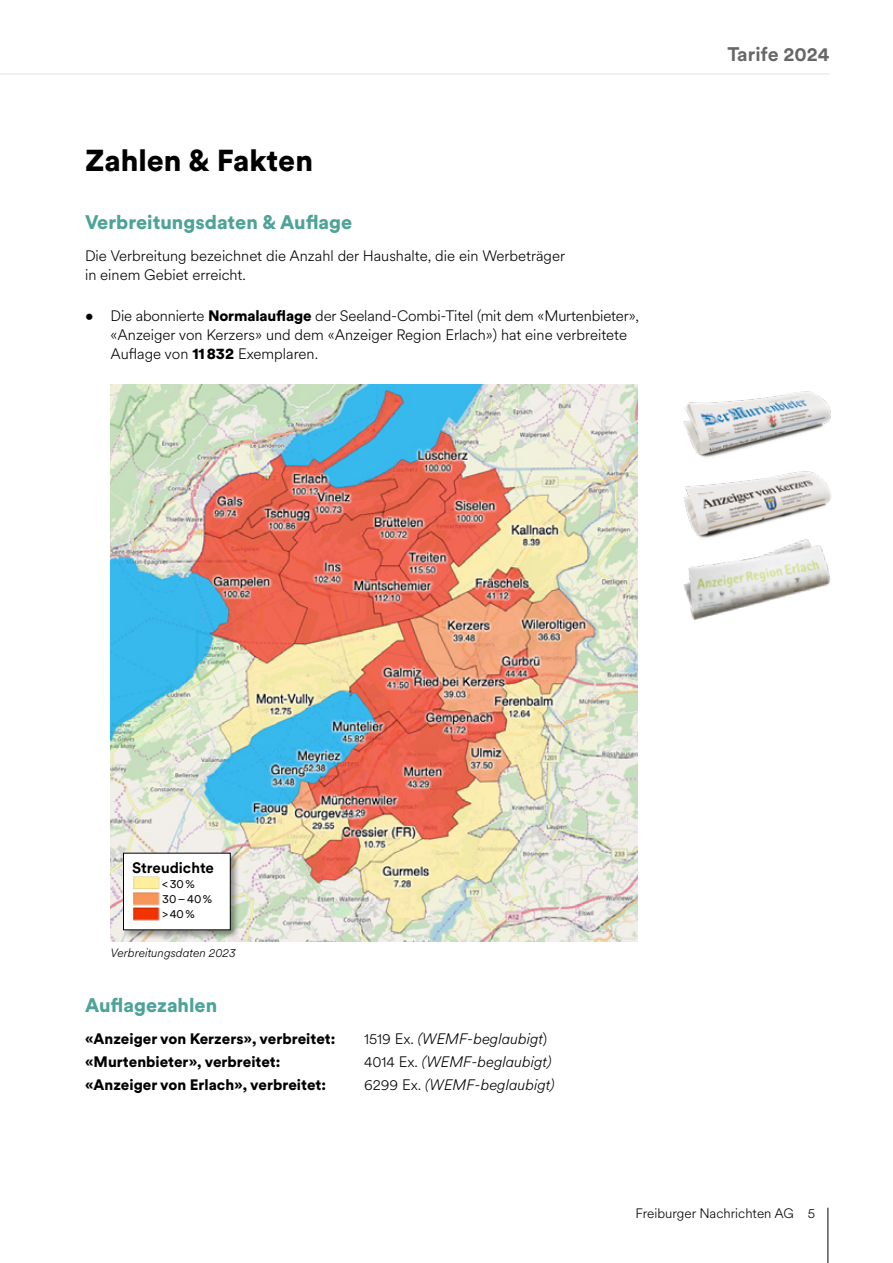
<style>
.page{position:relative;width:893px;height:1263px;background:#fff}
.page>*{position:absolute;margin:0;border:0;box-sizing:border-box;transform-origin:0 0}
.t1{font:900 30px "Circular XX";color:#000}
.t2{font:900 19.5px "Circular XX";color:#4da398}
.t3{font:700 19.5px "Circular XX";color:#676767}
.t4{font:300 15px/18.9px "Circular XX";color:#000}
.t5{font:900 15px "Circular XX";color:#000}
.t6{font:italic 300 15px "Circular XX";color:#000}
.t7{font:700 15px "Circular XX";color:#000}
.t8{font:300 13.5px "Circular XX";color:#000}
.t9{font:italic 300 12px "Circular XX";color:#000}
.t10{font:12px/15px "Circular XX";color:#000}
.s1{font-weight:900}
.s2{font-weight:900;font-size:15.75px}
.s3{font-style:normal}
</style>
<div class="page">
<hr style="left:0;top:73px;width:830px;height:2px;background:#ececec">
<hr style="left:828px;top:1208px;width:1px;height:55px;background:#000">
<img style="left:683px;top:545px;width:148px;height:75px">
<img style="left:683px;top:391px;width:148px;height:67px">
<img style="left:683px;top:471px;width:149px;height:74px">
<img style="left:111px;top:384px;width:527px;height:557px">
<div style="left:122px;top:851px;width:119px;height:89px;background:#000;opacity:.4"></div>
<div style="left:123px;top:853px;width:107px;height:77px;background:#fff"></div>
<img style="left:133px;top:876px;width:27px;height:45px">
<h1 class="t1" style="left:85px;top:140px;width:230px">Zahlen &amp; Fakten</h1>
<h2 class="t2" style="left:85px;top:209px;width:269px">Verbreitungsdaten &amp; Auflage</h2>
<p class="t4" style="left:85px;top:246px;width:482px">Die Verbreitung bezeichnet die Anzahl der Haushalte, die ein Werbeträger in einem Gebiet erreicht.</p>
<p class="t4" style="left:111px;top:306px;width:530px;text-indent:-26px">• Die abonnierte <span class="s1">Normalauflage</span> der Seeland-Combi-Titel (mit dem «Murtenbieter», «Anzeiger von Kerzers» und dem «Anzeiger Region Erlach») hat eine verbreitete<br>Auflage von <span class="s2">11832</span> Exemplaren.</p>
<h2 class="t3" style="left:727px;top:40px;width:104px">Tarife 2024</h2>
<p class="t7" style="left:132px;top:857px;width:83px">Streudichte</p>
<p class="t10" style="left:162px;top:876px;width:51px">&lt;30%<br>30–40% &gt;40%</p>
<p class="t9" style="left:111px;top:945px;width:127px">Verbreitungsdaten 2023</p>
<h2 class="t2" style="left:85px;top:992px;width:134px">Auflagezahlen</h2>
<p class="t5" style="left:85px;top:1028px;width:252px">«Anzeiger von Kerzers», verbreitet:</p>
<p class="t6" style="left:364px;top:1028px;width:185px"><span class="s3">1519 Ex.</span> (WEMF-beglaubigt<span class="s3">)</span></p>
<p class="t5" style="left:85px;top:1051px;width:197px">«Murtenbieter», verbreitet:</p>
<p class="t6" style="left:364px;top:1051px;width:189px"><span class="s3">4014 Ex.</span> (WEMF-beglaubigt)</p>
<p class="t5" style="left:85px;top:1074px;width:242px">«Anzeiger von Erlach», verbreitet:</p>
<p class="t6" style="left:364px;top:1074px;width:192px"><span class="s3">6299 Ex.</span> (WEMF-beglaubigt)</p>
<p class="t8" style="left:636px;top:1204px;width:181px">Freiburger Nachrichten AG 5</p>
</div>
